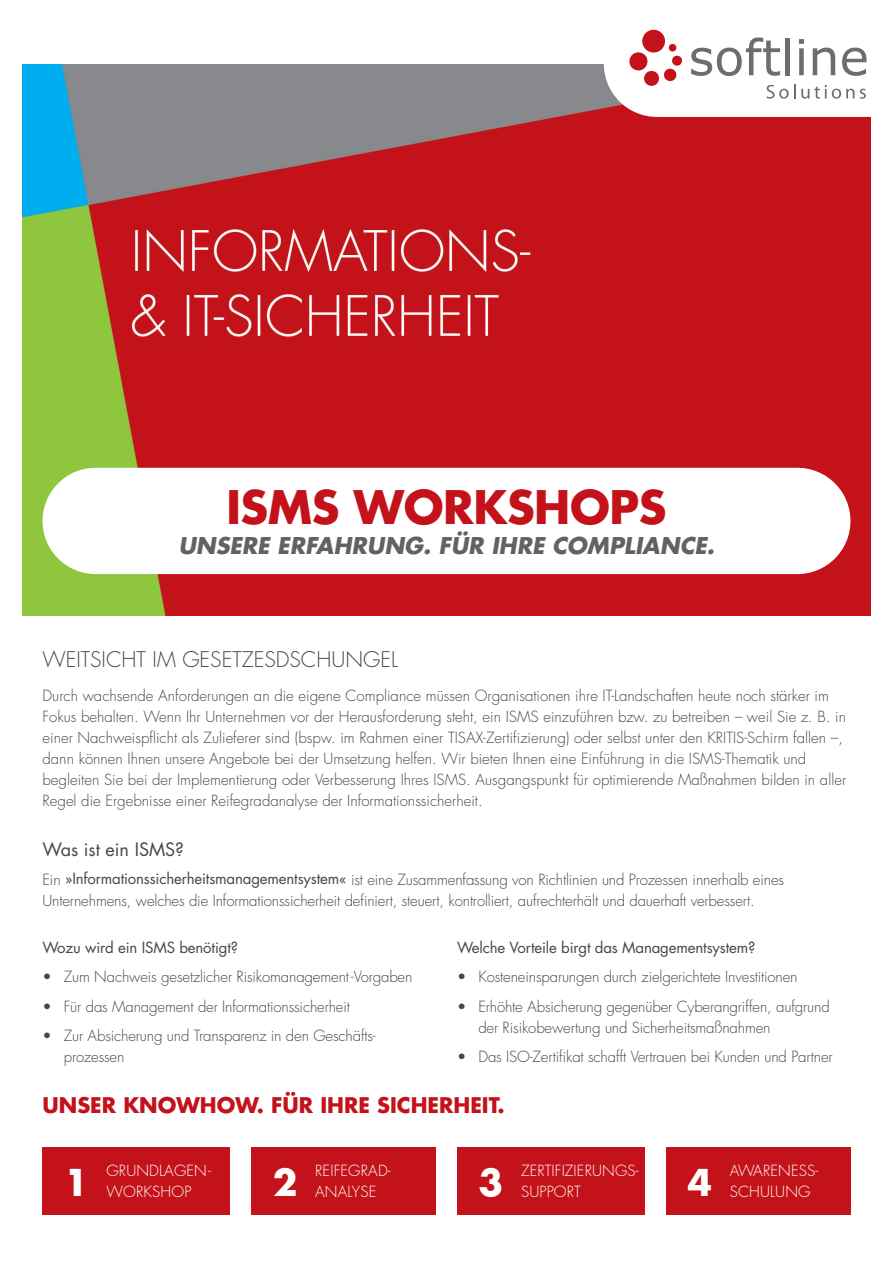
<style>
.page{position:relative;width:893px;height:1263px;background:#fff}
.page>*{position:absolute;margin:0;border:0;box-sizing:border-box;transform-origin:0 0}
.t1{font:700 45px "Futura Std";letter-spacing:-.01em;color:#c4121a}
.t2{font:700 36px "Futura Std";color:#fff}
.t3{font:italic 700 22.5px "Futura Std";color:#626265}
.t4{font:700 21px "Futura Std";color:#c4121a}
.t5{font:300 21px "Futura Std";color:#464748}
.t6{font:18px "Futura Std";color:#464748}
.t7{font:300 15px/21px "Futura Std";color:#464748}
.t8{font:300 15px/21px "Futura Std";letter-spacing:.01em;color:#fff}
.t9{font:15px "Futura Std";letter-spacing:-.01em;color:#464748}
.s1{font-weight:400}
</style>
<div class="page">
<img style="left:22px;top:65px;width:849px;height:551px">
<div style="left:43px;top:468px;width:807px;height:106px;background:#fff;border-radius:53px"></div>
<div style="left:43px;top:1147px;width:187px;height:67px;background:#c4121a"></div>
<div style="left:251px;top:1147px;width:185px;height:67px;background:#c4121a"></div>
<div style="left:457px;top:1147px;width:188px;height:67px;background:#c4121a"></div>
<div style="left:666px;top:1147px;width:184px;height:67px;background:#c4121a"></div>
<svg style="left:604px;top:29px;width:267px;height:88px"></svg>
<h1 class="t1" style="left:226px;top:477px;width:441px">ISMS WORKSHOPS</h1>
<h3 class="t3" style="left:178px;top:531px;width:538px">UNSERE ERFAHRUNG. FÜR IHRE COMPLIANCE.</h3>
<h3 class="t5" style="left:43px;top:646px;width:357px">WEITSICHT IM GESETZESDSCHUNGEL</h3>
<p class="t7" style="left:43px;top:685px;width:805px">Durch wachsende Anforderungen an die eigene Compliance müssen Organisationen ihre IT-Landschaften heute noch stärker im Fokus behalten. Wenn Ihr Unternehmen vor der Herausforderung steht, ein ISMS einzuführen bzw. zu betreiben – weil Sie z. B. in einer Nachweispflicht als Zulieferer sind (bspw. im Rahmen einer TISAX-Zertifizierung) oder selbst unter den KRITIS-Schirm fallen –, dann können Ihnen unsere Angebote bei der Umsetzung helfen. Wir bieten Ihnen eine Einführung in die ISMS-Thematik und begleiten Sie bei der Implementierung oder Verbesserung Ihres ISMS. Ausgangspunkt für optimierende Maßnahmen bilden in aller Regel die Ergebnisse einer Reifegradanalyse der Informationssicherheit.</p>
<p class="t6" style="left:43px;top:837px;width:143px">Was ist ein ISMS?</p>
<p class="t7" style="left:43px;top:869px;width:743px">Ein <span class="s1">»Informationssicherheitsmanagementsystem«</span> ist eine Zusammenfassung von Richtlinien und Prozessen innerhalb eines<br>Unternehmens, welches die Informationssicherheit definiert, steuert, kontrolliert, aufrechterhält und dauerhaft verbessert.</p>
<p class="t9" style="left:43px;top:937px;width:197px">Wozu wird ein ISMS benötigt?</p>
<p class="t7" style="left:43px;top:967px;width:371px">• Zum Nachweis gesetzlicher Risikomanagement-Vorgaben</p>
<p class="t7" style="left:43px;top:996px;width:309px">• Für das Management der Informationssicherheit</p>
<p class="t7" style="left:64px;top:1026px;width:313px;text-indent:-21px">• Zur Absicherung und Transparenz in den Geschäfts&shy;prozessen</p>
<p class="t9" style="left:457px;top:937px;width:300px">Welche Vorteile birgt das Managementsystem?</p>
<p class="t7" style="left:457px;top:967px;width:342px">• Kosteneinsparungen durch zielgerichtete Investitionen</p>
<p class="t7" style="left:478px;top:996px;width:353px;text-indent:-21px">• Erhöhte Absicherung gegenüber Cyberangriffen, aufgrund der Risikobewertung und Sicherheitsmaßnahmen</p>
<p class="t7" style="left:457px;top:1047px;width:377px">• Das ISO-Zertifikat schafft Vertrauen bei Kunden und Partner</p>
<h3 class="t4" style="left:43px;top:1091px;width:464px">UNSER KNOWHOW. FÜR IHRE SICHERHEIT.</h3>
<p class="t8" style="left:106px;top:1161px;width:106px">GRUNDLAGEN-<br>WORKSHOP</p>
<p class="t8" style="left:315px;top:1161px;width:77px">REIFEGRAD-</p>
<h2 class="t2" style="left:64px;top:1158px;width:26px">1</h2>
<h2 class="t2" style="left:273px;top:1158px;width:26px">2</h2>
<p class="t8" style="left:315px;top:1182px;width:63px">ANALYSE</p>
<p class="t8" style="left:521px;top:1161px;width:119px">ZERTIFIZIERUNGS-<br>SUPPORT</p>
<p class="t8" style="left:730px;top:1161px;width:90px">AWARENESS-</p>
<h2 class="t2" style="left:479px;top:1158px;width:26px">3</h2>
<h2 class="t2" style="left:687px;top:1158px;width:26px">4</h2>
<p class="t8" style="left:730px;top:1182px;width:82px">SCHULUNG</p>
</div>
